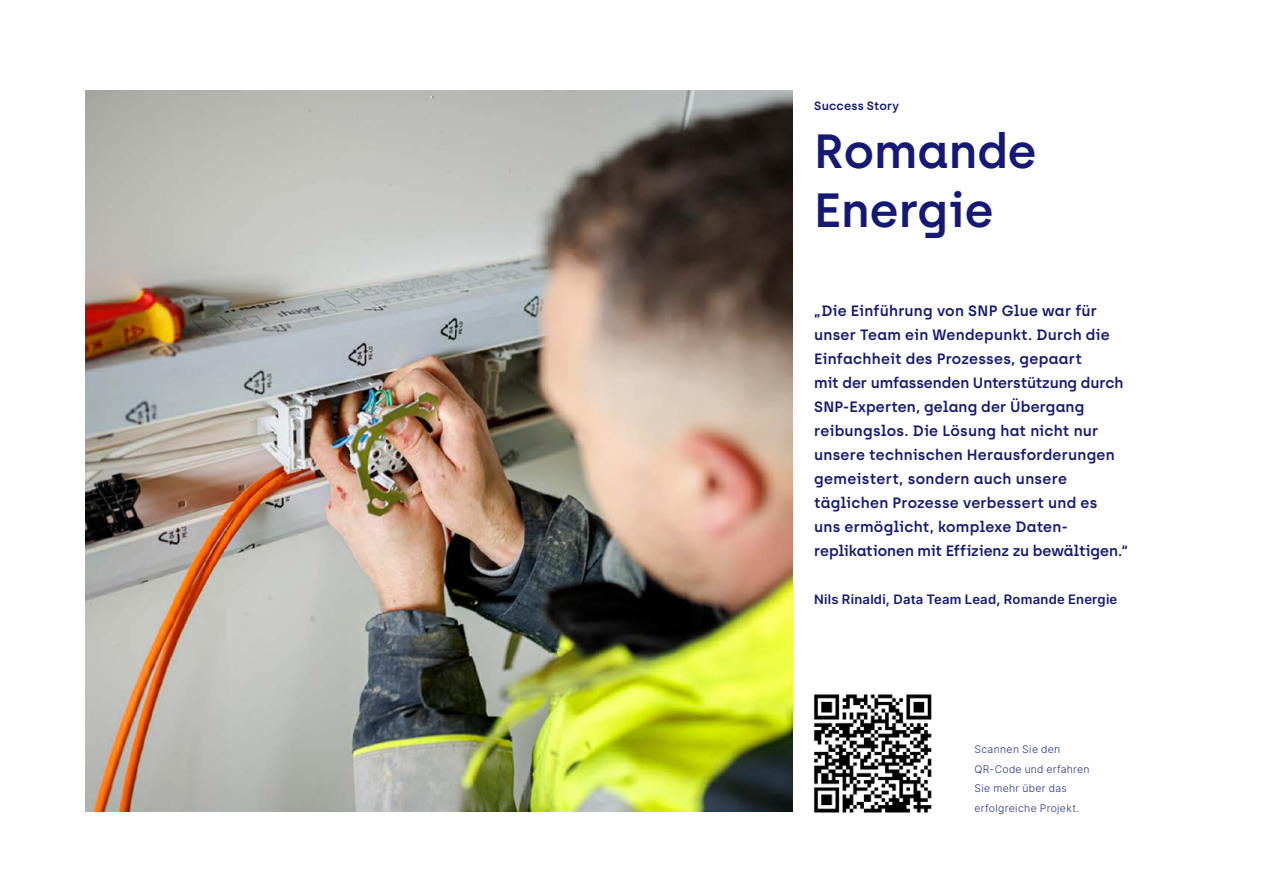
<style>
.page{position:relative;width:1263px;height:893px;background:#fff}
.page>*{position:absolute;margin:0;border:0;box-sizing:border-box;transform-origin:0 0}
.t1{font:600 48px/58.5px "Archia";color:#151975}
.t2{font:600 15px/24px "Archia";letter-spacing:.01em;color:#151975}
.t3{font:600 13.05px "Inter";letter-spacing:.015em;color:#151975}
.t4{font:600 12px "Archia";letter-spacing:.015em;color:#151975}
.t5{font:300 10.5px/19.5px "Inter";letter-spacing:.03em;color:#253081}
</style>
<div class="page">
<img style="left:85px;top:90px;width:707px;height:722px">
<img style="left:813px;top:694px;width:119px;height:119px">
<p class="t4" style="left:814px;top:98px;width:86px">Success Story</p>
<h1 class="t1" style="left:814px;top:121px;width:224px">Romande<br>Energie</h1>
<p class="t2" style="left:814px;top:298px;width:315px">„Die Einführung von SNP Glue war für unser Team ein Wendepunkt. Durch die Einfachheit des Prozesses, gepaart<br>mit der umfassenden Unterstützung durch SNP-Experten, gelang der Übergang reibungslos. Die Lösung hat nicht nur unsere technischen Herausforderungen gemeistert, sondern auch unsere täglichen Prozesse verbessert und es<br>uns ermöglicht, komplexe Daten&shy;replikationen mit Effizienz zu bewältigen.“</p>
<p class="t3" style="left:814px;top:589px;width:305px">Nils Rinaldi, Data Team Lead, Romande Energie</p>
<p class="t5" style="left:974px;top:739px;width:117px">Scannen Sie den<br>QR-Code und erfahren<br>Sie mehr über das erfolgreiche Projekt.</p>
</div>
